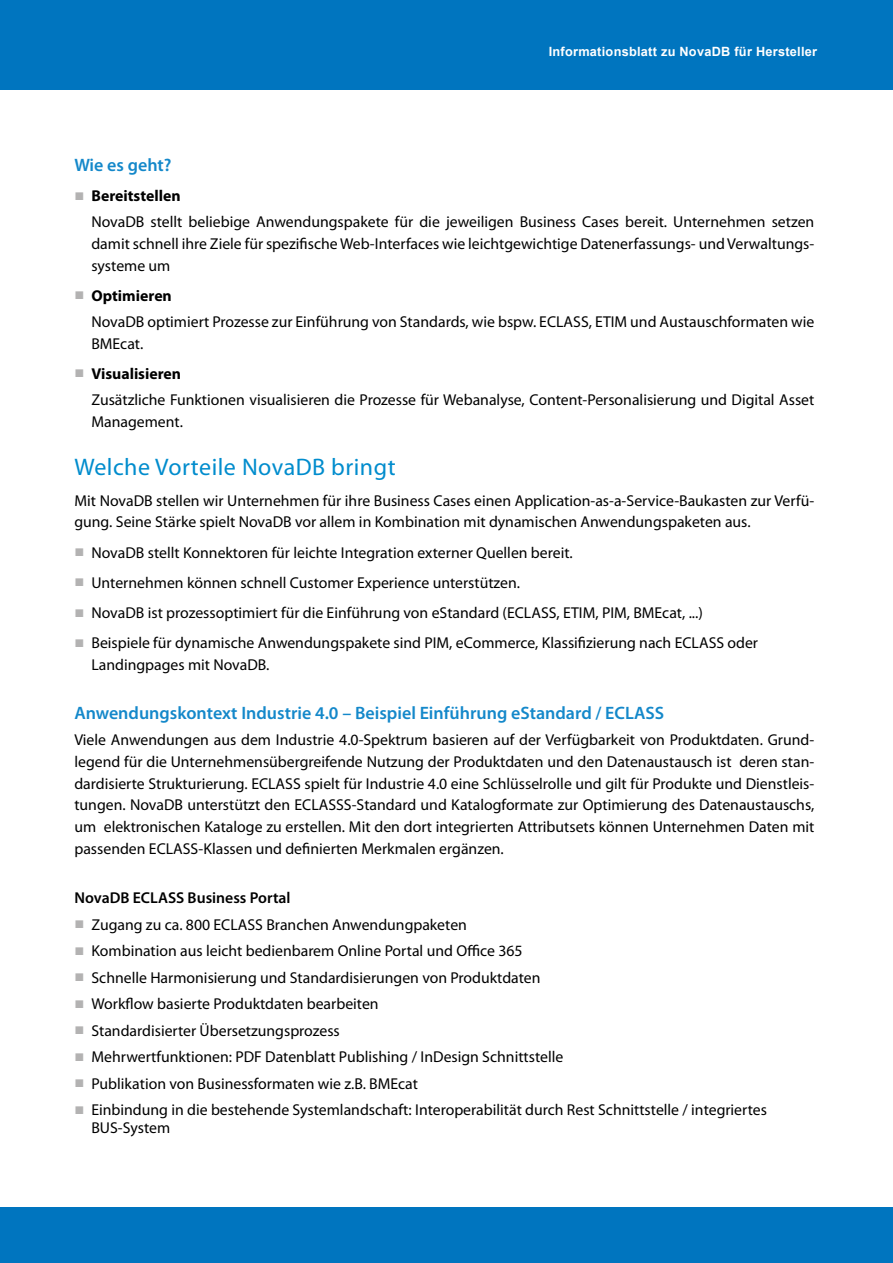
<style>
.page{position:relative;width:893px;height:1263px;background:#fff}
.page>*{position:absolute;margin:0;border:0;box-sizing:border-box;transform-origin:0 0}
.Head_3{font:24px "Myriad Pro";letter-spacing:.02em;color:#018ccd}
.Head_5{font:600 18px "Myriad Pro";color:#1488ca}
.Grundtext_Block{font:15.75px/21.8px "Myriad Pro";color:#000}
.t1{font:700 15.75px "Myriad Pro";color:#000}
.Head_4{font:600 15.75px "Myriad Pro";color:#000}
.Abschnitt-L{font:700 12.75px "Arial";letter-spacing:.02em;color:#fff}
.s1{font-family:"Arial";font-weight:400;font-size:16.5px;color:#b3b2b2}
.s2{font-family:"Arial";font-size:16.5px;color:#b3b2b2}
</style>
<div class="page">
<div style="left:0;top:0;width:893px;height:89px;background:#0075bf"></div>
<div style="left:0;top:1208px;width:893px;height:55px;background:#0075bf"></div>
<p class="Abschnitt-L" style="left:549px;top:43px;width:270px">Informationsblatt zu NovaDB für Hersteller</p>
<p class="Head_5" style="left:74px;top:155px;width:99px">Wie es geht?</p>
<p class="t1" style="left:74px;top:187px;width:108px"><span class="s1">■</span> Bereitstellen</p>
<p class="Grundtext_Block" style="left:91px;top:211px;width:724px;text-align:justify">NovaDB stellt beliebige Anwendungspakete für die jeweiligen Business Cases bereit. Unternehmen setzen damit schnell ihre Ziele für spezifische Web-Interfaces wie leichtgewichtige Datenerfassungs- und Verwaltungs&shy;systeme um</p>
<p class="t1" style="left:74px;top:287px;width:99px"><span class="s1">■</span> Optimieren</p>
<p class="Grundtext_Block" style="left:91px;top:311px;width:724px">NovaDB optimiert Prozesse zur Einführung von Standards, wie bspw. ECLASS, ETIM und Austauschformaten wie<br>BMEcat.</p>
<p class="t1" style="left:74px;top:365px;width:108px"><span class="s1">■</span> Visualisieren</p>
<p class="Grundtext_Block" style="left:91px;top:389px;width:724px">Zusätzliche Funktionen visualisieren die Prozesse für Webanalyse, Content-Personalisierung und Digital Asset<br>Management.</p>
<p class="Head_3" style="left:74px;top:454px;width:323px">Welche Vorteile NovaDB bringt</p>
<p class="Grundtext_Block" style="left:74px;top:490px;width:741px">Mit NovaDB stellen wir Unternehmen für ihre Business Cases einen Application-as-a-Service-Baukasten zur Verfü&shy;gung. Seine Stärke spielt NovaDB vor allem in Kombination mit dynamischen Anwendungspaketen aus.</p>
<p class="Grundtext_Block" style="left:74px;top:542px;width:500px"><span class="s2">■</span> NovaDB stellt Konnektoren für leichte Integration externer Quellen bereit.</p>
<p class="Grundtext_Block" style="left:74px;top:572px;width:447px"><span class="s2">■</span> Unternehmen können schnell Customer Experience unterstützen.</p>
<p class="Grundtext_Block" style="left:74px;top:602px;width:630px"><span class="s2">■</span> NovaDB ist prozessoptimiert für die Einführung von eStandard (ECLASS, ETIM, PIM, BMEcat, ...)</p>
<p class="Grundtext_Block" style="left:91px;top:633px;width:668px;text-indent:-17px"><span class="s2">■</span> Beispiele für dynamische Anwendungspakete sind PIM, eCommerce, Klassifizierung nach ECLASS oder<br>Landingpages mit NovaDB.</p>
<p class="Head_5" style="left:74px;top:703px;width:591px">Anwendungskontext Industrie 4.0 – Beispiel Einführung eStandard / ECLASS</p>
<p class="Grundtext_Block" style="left:74px;top:729px;width:741px;text-align:justify">Viele Anwendungen aus dem Industrie 4.0-Spektrum basieren auf der Verfügbarkeit von Produktdaten. Grund&shy;legend für die Unternehmensübergreifende Nutzung der Produktdaten und den Datenaustausch ist deren stan&shy;dardisierte Strukturierung. ECLASS spielt für Industrie 4.0 eine Schlüsselrolle und gilt für Produkte und Dienstleis&shy;tungen. NovaDB unterstützt den ECLASSS-Standard und Katalogformate zur Optimierung des Datenaustauschs, um elektronischen Kataloge zu erstellen. Mit den dort integrierten Attributsets können Unternehmen Daten mit passenden ECLASS-Klassen und definierten Merkmalen ergänzen.</p>
<p class="Head_4" style="left:74px;top:889px;width:218px">NovaDB ECLASS Business Portal</p>
<p class="Grundtext_Block" style="left:74px;top:914px;width:394px"><span class="s2">■</span> Zugang zu ca. 800 ECLASS Branchen Anwendungpaketen</p>
<p class="Grundtext_Block" style="left:74px;top:940px;width:450px"><span class="s2">■</span> Kombination aus leicht bedienbarem Online Portal und Office 365</p>
<p class="Grundtext_Block" style="left:74px;top:967px;width:468px"><span class="s2">■</span> Schnelle Harmonisierung und Standardisierungen von Produktdaten</p>
<p class="Grundtext_Block" style="left:74px;top:993px;width:306px"><span class="s2">■</span> Workflow basierte Produktdaten bearbeiten</p>
<p class="Grundtext_Block" style="left:74px;top:1020px;width:267px"><span class="s2">■</span> Standardisierter Übersetzungsprozess</p>
<p class="Grundtext_Block" style="left:74px;top:1046px;width:490px"><span class="s2">■</span> Mehrwertfunktionen: PDF Datenblatt Publishing / InDesign Schnittstelle</p>
<p class="Grundtext_Block" style="left:74px;top:1073px;width:345px"><span class="s2">■</span> Publikation von Businessformaten wie z.B. BMEcat</p>
<p class="Grundtext_Block" style="left:91px;top:1101px;width:677px;line-height:18px;text-indent:-17px"><span class="s2">■</span> Einbindung in die bestehende Systemlandschaft: Interoperabilität durch Rest Schnittstelle / integriertes<br>BUS-System</p>
</div>
